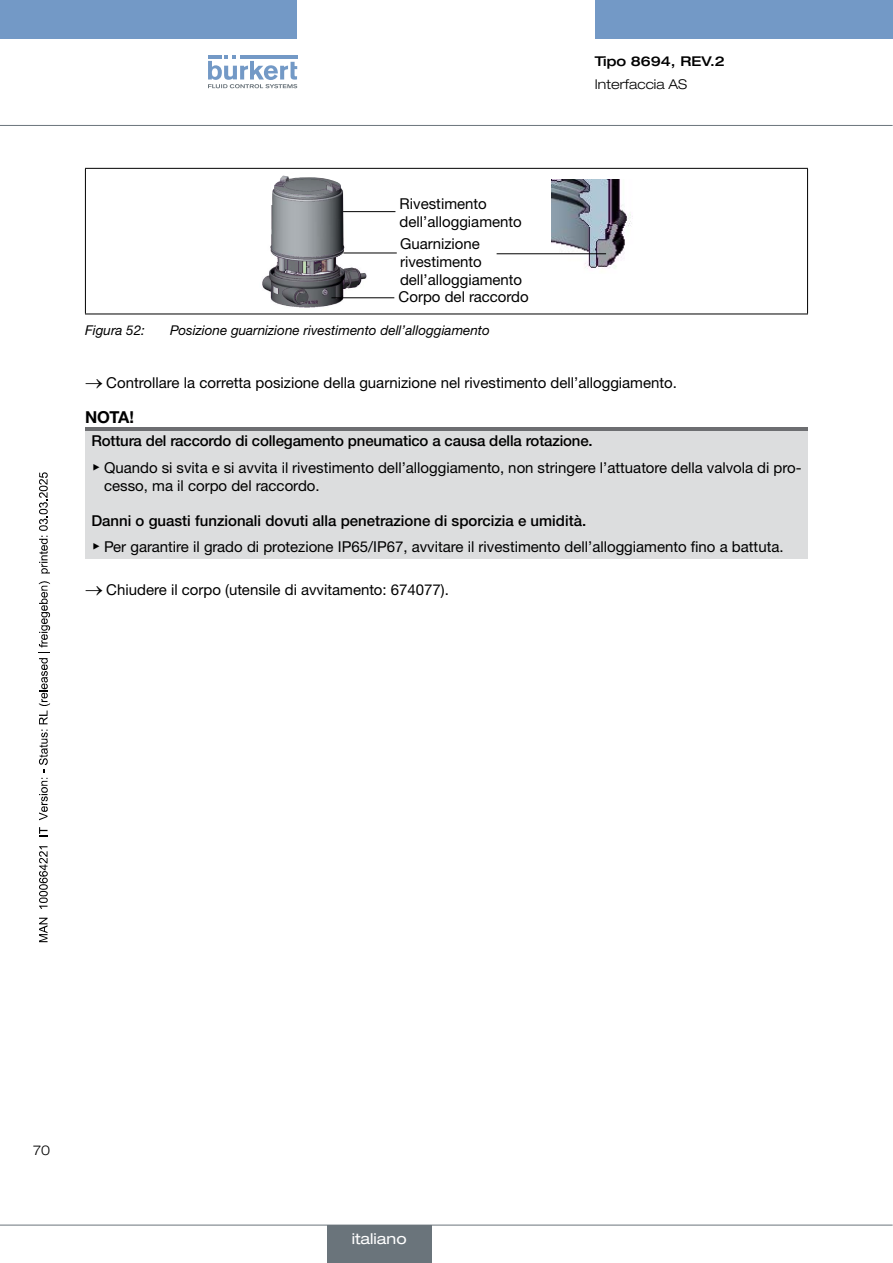
<style>
.page{position:relative;width:893px;height:1263px;background:#fff}
.page>*{position:absolute;margin:0;border:0;box-sizing:border-box;transform-origin:0 0}
.t1{font:700 16.5px "Helvetica Neue LTW1 G";color:#000}
.t2{font:15px/18px "Helvetica Neue LTW1 G";color:#000}
.t3{font:expanded 15px "Helvetica Neue LTW1 G";color:#fff}
.t4{font:italic 13.5px "Helvetica Neue LTW1 G";color:#000}
.t5{font:300 expanded 13.5px "Helvetica Neue LTW1 G";color:#000}
.t6{font:500 expanded 13.5px "Helvetica Neue LTW1 G";color:#000}
.s1{font-weight:500}
.s2{font-family:"Arial Unicode MS"}
</style>
<div class="page">
<div style="left:0;top:0;width:297px;height:38px;background:#7399c6"></div>
<div style="left:595px;top:0;width:298px;height:38px;background:#7399c6"></div>
<svg style="left:208px;top:55px;width:89px;height:33px"></svg>
<hr style="left:0;top:125px;width:893px;height:1px;background:#6a747b">
<hr style="left:85px;top:314px;width:723px;height:1px;background:#000">
<hr style="left:85px;top:168px;width:723px;height:1px;background:#000">
<hr style="left:85px;top:169px;width:1px;height:145px;background:#000">
<hr style="left:807px;top:169px;width:1px;height:145px;background:#000">
<img style="left:262px;top:212px;width:106px;height:96px">
<img style="left:551px;top:179px;width:82px;height:90px">
<hr style="left:343px;top:253px;width:54px;height:1px;background:#000">
<hr style="left:497px;top:253px;width:109px;height:1px;background:#000">
<hr style="left:336px;top:211px;width:59px;height:1px;background:#000">
<img style="left:271px;top:176px;width:73px;height:85px">
<hr style="left:331px;top:297px;width:63px;height:1px;background:#000">
<hr style="left:85px;top:427px;width:723px;height:4px;background:#6d6e71">
<div style="left:85px;top:431px;width:723px;height:128px;background:#dcddde"></div>
<hr style="left:0;top:1225px;width:893px;height:1px;background:#6a747b">
<div style="left:327px;top:1225px;width:104px;height:38px;background:#6a747b"></div>
<svg style="left:39px;top:918px;width:9px;height:24px"></svg>
<svg style="left:39px;top:846px;width:9px;height:63px"></svg>
<svg style="left:39px;top:827px;width:9px;height:9px"></svg>
<svg style="left:39px;top:581px;width:11px;height:239px"></svg>
<svg style="left:39px;top:472px;width:11px;height:101px"></svg>
<p class="t6" style="left:595px;top:52px;width:131px">Tipo 8694, REV.2</p>
<p class="t2" style="left:400px;top:195px;width:124px">Rivestimento dell’alloggiamento</p>
<p class="t2" style="left:400px;top:235px;width:124px">Guarnizione rivestimento dell’alloggiamento</p>
<p class="t2" style="left:399px;top:287px;width:132px">Corpo del raccordo</p>
<p class="t5" style="left:595px;top:76px;width:94px">Interfaccia AS</p>
<p class="t4" style="left:85px;top:322px;width:61px">Figura 52:</p>
<p class="t4" style="left:170px;top:322px;width:321px">Posizione guarnizione rivestimento dell’alloggiamento</p>
<p class="t2" style="left:85px;top:373px;width:593px">→ Controllare la corretta posizione della guarnizione nel rivestimento dell’alloggiamento.</p>
<p class="t1" style="left:85px;top:407px;width:51px">NOTA!</p>
<p class="t2" style="left:91px;top:428px;width:712px;line-height:26.5px"><span class="s1">Rottura del raccordo di collegamento pneumatico a causa della rotazione.<br></span><span class="s2">▶</span> Quando si svita e si avvita il rivestimento dell’alloggiamento, non stringere l’attuatore della valvola di pro-</p>
<p class="t2" style="left:104px;top:476px;width:217px">cesso, ma il corpo del raccordo.</p>
<p class="t2" style="left:91px;top:507px;width:694px;line-height:26.5px"><span class="s1">Danni o guasti funzionali dovuti alla penetrazione di sporcizia e umidità.<br></span><span class="s2">▶</span> Per garantire il grado di protezione IP65/IP67, avvitare il rivestimento dell’alloggiamento fino a battuta.</p>
<p class="t2" style="left:85px;top:580px;width:365px">→ Chiudere il corpo (utensile di avvitamento: 674077).</p>
<p class="t5" style="left:33px;top:1142px;width:19px">70</p>
<p class="t3" style="left:352px;top:1229px;width:56px">italiano</p>
</div>
